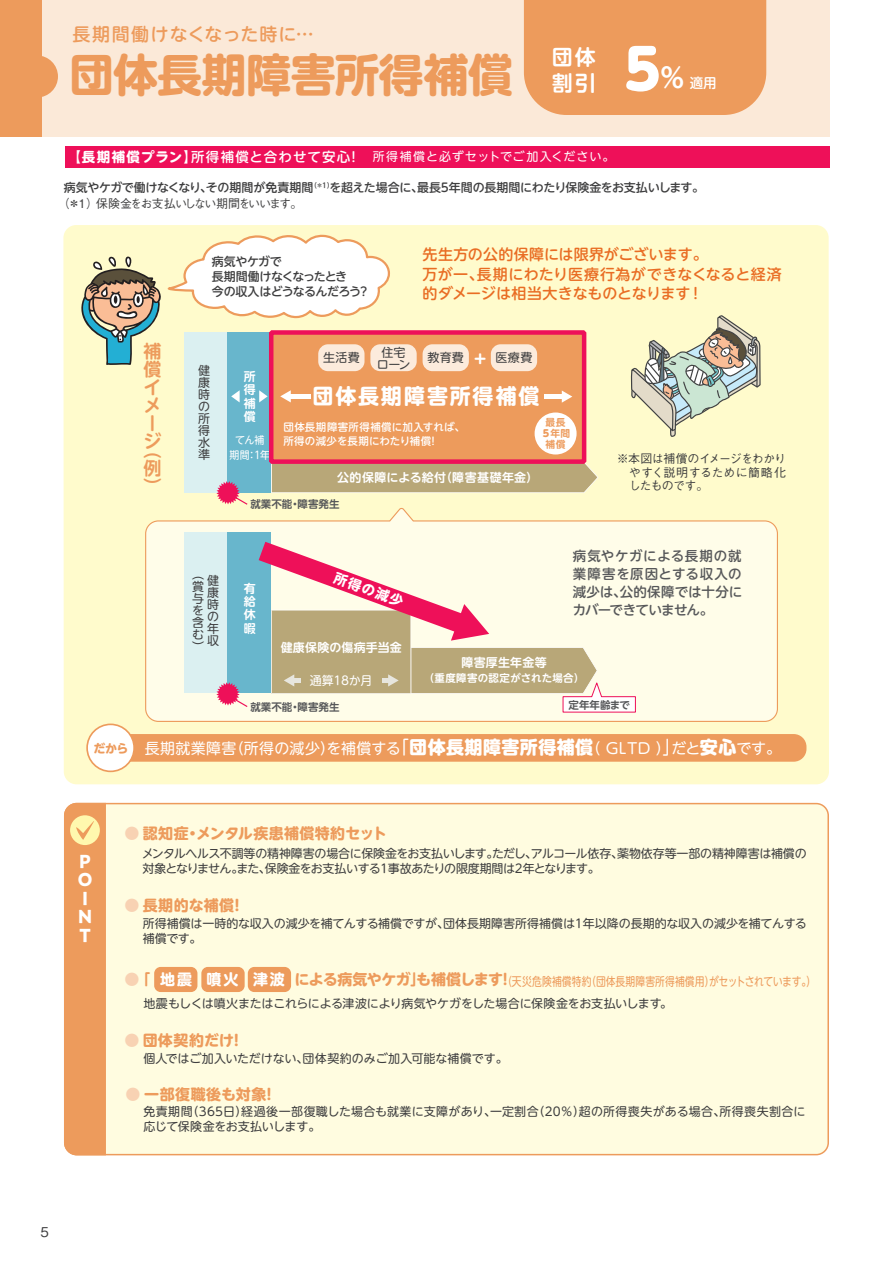
<style>
.page{position:relative;width:893px;height:1263px;background:#fff}
.page>*{position:absolute;margin:0;border:0;box-sizing:border-box;transform-origin:0 0}
.t1{font:700 45px "UD Shin M Go Pro";letter-spacing:-.015em;color:#ed9b5c}
.t2{font:700 21px "UD Shin M Go Pro";letter-spacing:.09em;color:#fff}
.t3{font:700 21px/25.5px "UD Shin M Go Pro De";color:#fff}
.t4{font:500 18px "UD Shin M Go Pro";letter-spacing:.06em;color:#ed9b5c}
.t5{font:700 18px/18px "UD Shin M Go Pro De";color:#ed9b5c}
.t6{font:700 18px/18.5px "PA1 Gothic Std N";color:#fff}
.t7{font:800 15.45px "UD Shin M Go Pro";color:#fff}
.t8{font:500 15px/19.5px "UD Shin M Go Pro";letter-spacing:.01em;color:#e96d24}
.t9{font:15px "UD Shin M Go Pro";letter-spacing:.025em;color:#fff}
.t10{font:700 15px "UD Shin M Go Pro";letter-spacing:.025em;color:#ed9b5c}
.t11{font:700 15px "UD Shin M Go Pro";letter-spacing:.025em;color:#ed9b5c;scale:.93 1}
.t12{font:500 13.5px/18px "UD Shin M Go Pro";letter-spacing:.015em;color:#57585a;text-align:justify}
.t13{font:500 13.5px "UD Shin M Go Pro";letter-spacing:.075em;color:#fff}
.t14{font:700 13.5px "UD Shin M Go Pro";color:#fff}
.t15{font:500 13.5px "Gothic BBB Pro";color:#3e3e3f}
.t16{font:12px/12px "UD Shin M Go Pro";letter-spacing:-.01em;color:#3e3e3f;text-align:justify}
.t17{font:500 12px/15px "UD Shin M Go Pro";letter-spacing:-.03em;color:#3e3e3f}
.t18{font:12px/15px "UD Shin M Go Pro";letter-spacing:.015em;color:#3e3e3f}
.t19{font:12px "UD Shin M Go Pro";letter-spacing:.005em;color:#ed9b5c;scale:.82 1}
.t20{font:700 12px/13.2px "UD Shin M Go Pro De";letter-spacing:.02em;color:#fff;text-align:justify}
.t21{font:500 12px/13.5px "Gothic BBB Pro";letter-spacing:-.05em;color:#3e3e3f;text-align:justify}
.t22{font:500 12px "Gothic BBB Pro";letter-spacing:-.14em;color:#3e3e3f}
.t23{font:12px "UD Shin M Go Pro";letter-spacing:.07em;color:#fff}
.t24{font:12px "UD Shin M Go Pro";letter-spacing:.05em;color:#fff}
.t25{font:500 10.5px/14.1px "UD Shin M Go Pro";letter-spacing:.02em;color:#fff}
.t26{font:700 10.5px "UD Shin M Go Pro De";color:#57585a}
.t27{font:700 10.5px "UD Shin M Go Pro De";letter-spacing:.025em;color:#fff}
.t28{font:10.5px/15px "UD Shin M Go Pro";letter-spacing:-.025em;color:#fff;text-align:center;scale:.95 1}
.t29{font:700 9.75px/11.2px "UD Shin M Go Pro De";color:#ed9b5c;text-align:center}
.s1{font-weight:800;font-size:55.5px}
.s2{font-family:"UD Shin M Go Pro De";font-weight:700;font-size:27px}
.s3{font-weight:700}
.s4{font-family:"UD Shin M Go Pro";font-weight:800}
.s5{font-weight:700;font-size:12px;color:#ed9b5c}
.s6{font-size:18px}
.s7{font-weight:800;font-size:18px}
.s8{color:#f8d2b3}
.s9{font-weight:700;font-size:15px;color:#f8d2b3}
.s10{font-weight:700;font-size:15px}
.s11{font-weight:700;font-size:15px;color:#fff}
</style>
<div class="page">
<div style="left:65px;top:146px;width:764px;height:22px;background:#ee1059"></div>
<div style="left:0;top:0;width:829px;height:137px;background:#fbe9d8"></div>
<div style="left:524px;top:0;width:242px;height:115px;background:#ed9b5c"></div>
<div style="left:0;top:0;width:42px;height:137px;background:#ed9b5c"></div>
<svg style="left:42px;top:56px;width:16px;height:41px"></svg>
<div style="left:106px;top:803px;width:723px;height:352px;background:#fffce0"></div>
<div style="left:64px;top:803px;width:42px;height:352px;background:#ed9b5c"></div>
<div style="left:63px;top:225px;width:766px;height:559px;background:#fffbcc;border-radius:13px"></div>
<div style="left:129px;top:734px;width:677px;height:28px;background:#ed9b5c"></div>
<div style="left:87px;top:724px;width:47px;height:47px;background:#fff;border-radius:50%"></div>
<div style="left:86px;top:723px;width:49px;height:49px;border:2px solid #ed9b5c;border-radius:50%"></div>
<div style="left:184px;top:332px;width:44px;height:161px;background:#dbf0f1"></div>
<div style="left:228px;top:332px;width:43px;height:161px;background:#68b6cc"></div>
<div style="left:271px;top:332px;width:313px;height:130px;background:#ed9b5c"></div>
<svg style="left:280px;top:390px;width:11px;height:12px"></svg>
<hr style="left:289px;top:394px;width:22px;height:4px;background:#fff">
<div style="left:318px;top:344px;width:46px;height:27px;background:#fcebdc;border-radius:10px"></div>
<div style="left:423px;top:344px;width:46px;height:27px;background:#fcebdc;border-radius:10px"></div>
<div style="left:491px;top:344px;width:46px;height:27px;background:#fcebdc;border-radius:10px"></div>
<div style="left:370px;top:344px;width:47px;height:27px;background:#fcebdc;border-radius:10px"></div>
<svg style="left:231px;top:390px;width:9px;height:12px"></svg>
<svg style="left:259px;top:390px;width:9px;height:12px"></svg>
<div style="left:535px;top:412px;width:42px;height:42px;background:#fff;border-radius:50%"></div>
<svg style="left:562px;top:390px;width:10px;height:13px"></svg>
<hr style="left:544px;top:394px;width:21px;height:4px;background:#fff">
<div style="left:271px;top:464px;width:327px;height:29px;background:#b8a778"></div>
<svg style="left:216px;top:481px;width:32px;height:24px"></svg>
<svg style="left:145px;top:508px;width:633px;height:214px"></svg>
<div style="left:184px;top:532px;width:44px;height:161px;background:#dbf0f1"></div>
<svg style="left:216px;top:526px;width:420px;height:187px;background:#ded1c1"></svg>
<svg style="left:630px;top:315px;width:131px;height:122px"></svg>
<svg style="left:81px;top:234px;width:310px;height:131px"></svg>
<div style="left:269px;top:330px;width:317px;height:134px;border:4px solid #ee1059"></div>
<div style="left:154px;top:967px;width:43px;height:25px;background:#ed9b5c;border-radius:6px"></div>
<div style="left:201px;top:967px;width:44px;height:25px;background:#ed9b5c;border-radius:6px"></div>
<div style="left:248px;top:967px;width:43px;height:25px;background:#ed9b5c;border-radius:6px"></div>
<h3 class="t4" style="left:72px;top:19px;width:243px">長期間働けなくなった時に…</h3>
<h1 class="t1" style="left:69px;top:38px;width:445px">団体長期障害所得補償</h1>
<p class="t13" style="left:624px;top:72px;width:94px"><span class="s1">5</span><span class="s2">%</span> 適用</p>
<h2 class="t3" style="left:552px;top:43px;width:46px">団体割引</h2>
<p class="t13" style="left:67px;top:146px;width:290px">【<span class="s3">長期補償プラン</span>】所得補償と合わせて安心!</p>
<p class="t23" style="left:373px;top:147px;width:243px">所得補償と必ずセットでご加入ください。</p>
<p class="t17" style="left:64px;top:179px;width:642px">病気やケガで働けなくなり、その期間が免責期間<sup>（＊1）</sup>を超えた場合に、最長５年間の長期間にわたり保険金をお支払いします。</p>
<p class="t22" style="left:58px;top:194px;width:246px">（＊1）保険金をお支払いしない期間をいいます。</p>
<h3 class="t5" style="left:143px;top:341px;width:19px">補償イメージ</h3>
<h3 class="t5" style="left:143px;top:440px;width:19px;text-align:justify">（例）</h3>
<p class="t17" style="left:212px;top:253px;width:160px">病気やケガで<br>長期間働けなくなったとき<br>今の収入はどうなるんだろう？</p>
<p class="t8" style="left:423px;top:244px;width:361px">先生方の公的保障には限界がございます。<br>万が一、長期にわたり医療行為ができなくなると経済的ダメージは相当大きなものとなります！</p>
<p class="t16" style="left:198px;top:364px;width:13px">健康時の所得水準</p>
<p class="t20" style="left:244px;top:369px;width:13px">所得補償</p>
<p class="t28" style="left:230px;top:432px;width:44px">てん補期間：1年</p>
<p class="t16" style="left:323px;top:351px;width:38px">生活費</p>
<p class="t16" style="left:381px;top:346px;width:26px">住宅</p>
<p class="t16" style="left:428px;top:351px;width:38px">教育費</p>
<p class="t16" style="left:495px;top:351px;width:39px">医療費</p>
<p class="t16" style="left:377px;top:358px;width:35px">ローン</p>
<p class="t7" style="left:472px;top:346px;width:17px">＋</p>
<h2 class="t2" style="left:313px;top:379px;width:229px">団体長期障害所得補償</h2>
<p class="t25" style="left:283px;top:419px;width:183px">団体長期障害所得補償に加入すれば、所得の減少を長期にわたり補償!</p>
<p class="t29" style="left:541px;top:416px;width:31px">最長<br><span class="s4">５</span>年間補償</p>
<p class="t20" style="left:337px;top:470px;width:202px">公的保障による給付（障害基礎年金）</p>
<p class="t26" style="left:250px;top:496px;width:91px">就業不能・障害発生</p>
<p class="t21" style="left:629px;top:450px;width:159px;text-indent:-12px">※本図は補償のイメージをわかりやすく説明するために簡略化したものです。</p>
<p class="t16" style="left:192px;top:568px;width:13px">（賞与を含む）</p>
<p class="t16" style="left:207px;top:574px;width:13px">健康時の年収</p>
<p class="t20" style="left:244px;top:581px;width:13px">有給休暇</p>
<p class="t14" style="left:338px;top:566px;width:74px;rotate:20deg">所得の減少</p>
<p class="t20" style="left:281px;top:640px;width:123px">健康保険の傷病手当金</p>
<p class="t24" style="left:310px;top:671px;width:64px">通算１８か月</p>
<p class="t26" style="left:250px;top:698px;width:91px">就業不能・障害発生</p>
<p class="t12" style="left:573px;top:546px;width:171px">病気やケガによる長期の就業障害を原因とする収入の減少は、公的保障では十分にカバーできていません。</p>
<p class="t20" style="left:461px;top:655px;width:87px">障害厚生年金等</p>
<p class="t27" style="left:424px;top:669px;width:162px">（重度障害の認定がされた場合）</p>
<p class="t26" style="left:568px;top:696px;width:63px">定年年齢まで</p>
<p class="t9" style="left:93px;top:736px;width:689px"><span class="s5">だから</span> 長期就業障害（所得の減少）を補償する<span class="s6">「</span><span class="s7">団体長期障害所得補償</span>（ GLTD ）<span class="s6">」</span>だと<span class="s7">安心</span>です。</p>
<p class="t10" style="left:125px;top:821px;width:264px"><span class="s8">●</span> 認知症・メンタル疾患補償特約セット</p>
<h3 class="t6" style="left:76px;top:854px;width:17px">Ｐ<br>Ｏ<br>Ｉ<br>Ｎ<br>Ｔ</h3>
<p class="t16" style="left:142px;top:845px;width:666px;line-height:15px">メンタルヘルス不調等の精神障害の場合に保険金をお支払いします。ただし、アルコール依存、薬物依存等一部の精神障害は補償の対象となりません。また、保険金をお支払いする1事故あたりの限度期間は2年となります。</p>
<p class="t10" style="left:125px;top:893px;width:117px"><span class="s8">●</span> 長期的な補償!</p>
<p class="t16" style="left:143px;top:915px;width:666px;line-height:15px">所得補償は一時的な収入の減少を補てんする補償ですが、団体長期障害所得補償は1年以降の長期的な収入の減少を補てんする補償です。</p>
<p class="t19" style="left:125px;top:971px;width:845px"><span class="s9">●</span><span class="s10">「</span> <span class="s11">地震 噴火 津波</span> <span class="s10">による病気やケガ」も補償します</span>（天災危険補償特約（団体長期障害所得補償用）がセットされています。）</p>
<p class="t11" style="left:503px;top:967px;width:7px">!</p>
<p class="t16" style="left:144px;top:996px;width:524px">地震もしくは噴火またはこれらによる津波により病気やケガをした場合に保険金をお支払いします｡</p>
<p class="t10" style="left:125px;top:1027px;width:116px"><span class="s8">●</span> 団体契約だけ!</p>
<p class="t16" style="left:143px;top:1051px;width:366px">個人ではご加入いただけない、団体契約のみご加入可能な補償です。</p>
<p class="t10" style="left:125px;top:1082px;width:148px"><span class="s8">●</span> 一部復職後も対象!</p>
<p class="t18" style="left:144px;top:1104px;width:664px">免責期間（365日）経過後一部復職した場合も就業に支障があり、一定割合（20％）超の所得喪失がある場合、所得喪失割合に応じて保険金をお支払いします。</p>
<p class="t15" style="left:40px;top:1221px;width:10px">5</p>
</div>
